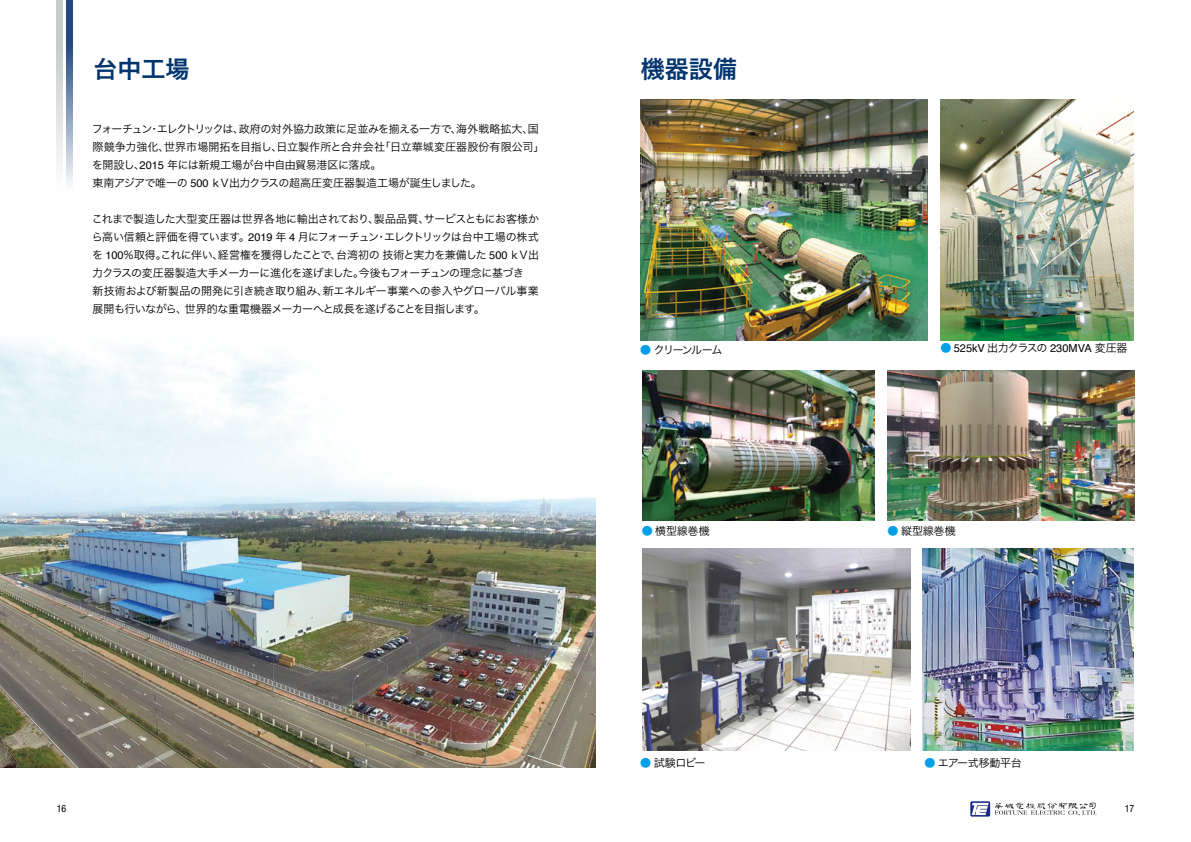
<style>
.page{position:relative;width:1191px;height:842px;background:#fff}
.page>*{position:absolute;margin:0;border:0;box-sizing:border-box;transform-origin:0 0}
.t1{font:24px "Hira Kaku Pro N W6";color:#00346e}
.t2{font:11px/18px "Hira Kaku Pro N W3";letter-spacing:-.035em;color:#000}
.t3{font:11px "Helvetica";letter-spacing:-.005em;color:#000}
.t4{font:11px "Hira Kaku Pro N W3";letter-spacing:-.135em;color:#000}
.t5{font:condensed 10px "Helvetica Neue";color:#000}
.s1{font-family:"Helvetica"}
.s2{font-family:"Source Han Sans TW";color:#00a0e9}
.s3{font-family:"Hira Kaku Pro N W3"}
</style>
<div class="page">
<svg style="left:994px;top:802px;width:102px;height:14px"></svg>
<svg style="left:970px;top:801px;width:20px;height:16px"></svg>
<svg style="left:971px;top:803px;width:17px;height:12px"></svg>
<svg style="left:57px;top:0;width:6px;height:163px"></svg>
<svg style="left:67px;top:0;width:6px;height:184px"></svg>
<img style="left:641px;top:99px;width:286px;height:241px">
<img style="left:0;top:342px;width:595px;height:425px">
<img style="left:643px;top:371px;width:231px;height:149px">
<img style="left:887px;top:371px;width:247px;height:149px">
<img style="left:923px;top:549px;width:210px;height:202px">
<img style="left:940px;top:99px;width:193px;height:241px">
<img style="left:642px;top:549px;width:268px;height:202px">
<h1 class="t1" style="left:94px;top:47px;width:98px">台中工場</h1>
<p class="t2" style="left:92px;top:119px;width:454px">フォーチュン・エレクトリックは、政府の対外協力政策に足並みを揃える一方で、海外戦略拡大、国際競争力強化、世界市場開拓を目指し、日立製作所と合弁会社「日立華城変圧器股份有限公司」を開設し、<span class="s1">2015</span> 年には新規工場が台中自由貿易港区に落成。<br>東南アジアで唯一の <span class="s1">500</span> ｋＶ出力クラスの超高圧変圧器製造工場が誕生しました。</p>
<p class="t2" style="left:92px;top:209px;width:449px">これまで製造した大型変圧器は世界各地に輸出されており、製品品質、サービスともにお客様から高い信頼と評価を得ています。<span class="s1">2019</span> 年 <span class="s1">4</span> 月にフォーチュン・エレクトリックは台中工場の株式を <span class="s1">100</span>％取得。これに伴い、経営権を獲得したことで、台湾初の技術と実力を兼備した <span class="s1">500</span> ｋＶ出力クラスの変圧器製造大手メーカーに進化を遂げました。今後もフォーチュンの理念に基づき<br>新技術および新製品の開発に引き続き取り組み、新エネルギー事業への参入やグローバル事業展開も行いながら、世界的な重電機器メーカーへと成長を遂げることを目指します。</p>
<h1 class="t1" style="left:641px;top:47px;width:97px">機器設備</h1>
<p class="t4" style="left:640px;top:340px;width:84px"><span class="s2">●</span> クリーンルーム</p>
<p class="t3" style="left:940px;top:340px;width:188px"><span class="s2">●</span> 525kV <span class="s3">出力クラスの</span> 230MVA <span class="s3">変圧器</span></p>
<p class="t2" style="left:641px;top:521px;width:70px"><span class="s2">●</span> 横型線巻機</p>
<p class="t2" style="left:887px;top:521px;width:70px"><span class="s2">●</span> 縦型線巻機</p>
<p class="t2" style="left:640px;top:753px;width:67px"><span class="s2">●</span> 試験ロビー</p>
<p class="t2" style="left:924px;top:753px;width:99px"><span class="s2">●</span> エアー式移動平台</p>
<p class="t5" style="left:57px;top:803px;width:11px">16</p>
<p class="t5" style="left:1124px;top:803px;width:11px">17</p>
</div>
